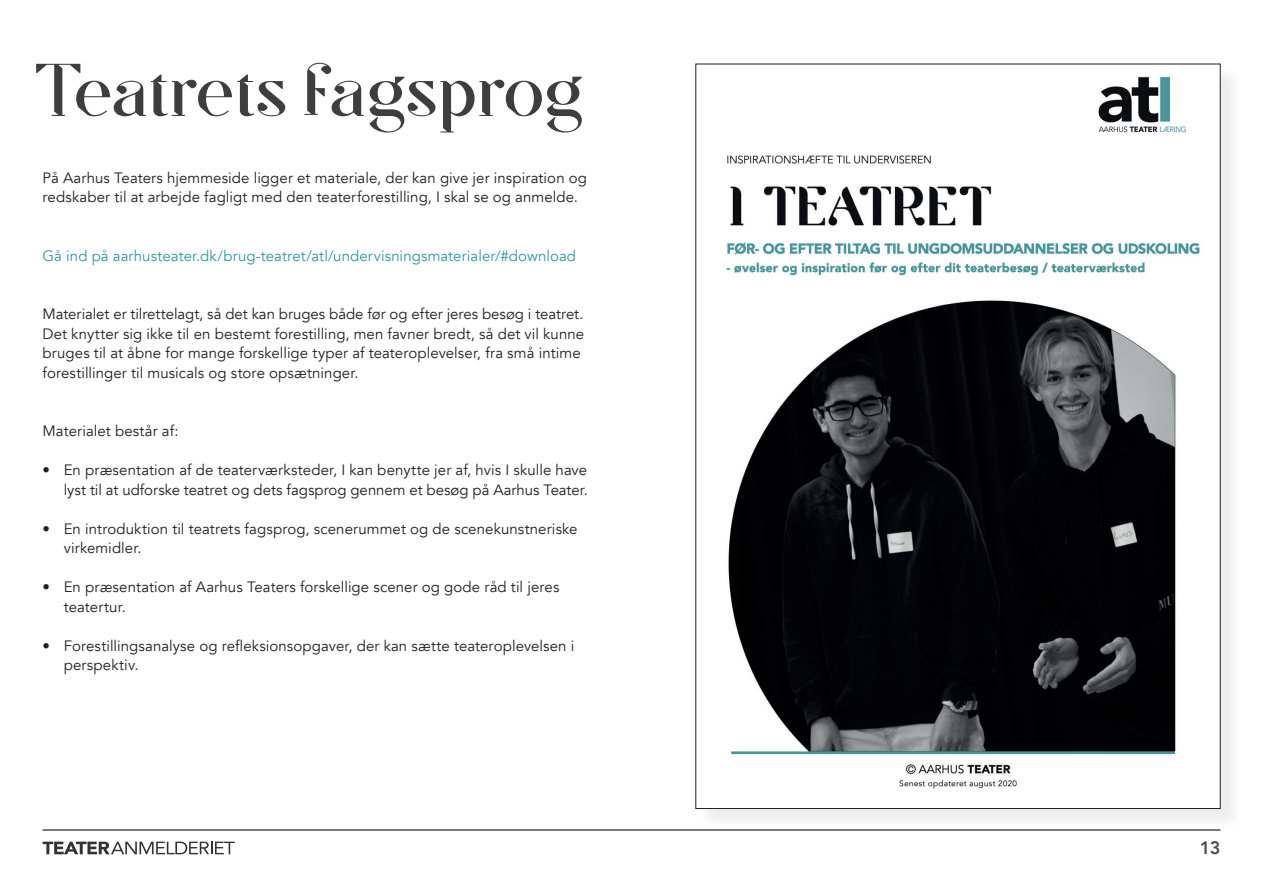
<style>
.page{position:relative;width:1263px;height:893px;background:#fff}
.page>*{position:absolute;margin:0;border:0;box-sizing:border-box;transform-origin:0 0}
.t1{font:70.5px "AT Gravis";color:#3e3e3f}
.t2{font:800 18px "Avenir LT Com";color:#231f20}
.t3{font:15px/19.5px "Avenir LT Com";letter-spacing:.005em;color:#231f20}
.t4{font:15px "Avenir LT Com";letter-spacing:.005em;color:#33989f}
</style>
<div class="page">
<svg style="left:43px;top:842px;width:192px;height:12px"></svg>
<hr style="left:43px;top:829px;width:1177px;height:2px;background:#231f20">
<div style="left:698px;top:66px;width:544px;height:764px;background:#231f20;opacity:.08"></div>
<img style="left:698px;top:66px;width:520px;height:741px">
<h1 class="t1" style="left:35px;top:41px;width:549px">Teatrets fagsprog</h1>
<p class="t3" style="left:43px;top:168px;width:546px">På Aarhus Teaters hjemmeside ligger et materiale, der kan give jer inspiration og redskaber til at arbejde fagligt med den teaterforestilling, I skal se og anmelde.</p>
<p class="t4" style="left:43px;top:247px;width:535px">Gå ind på aarhusteater.dk/brug-teatret/atl/undervisningsmaterialer/#download</p>
<p class="t3" style="left:43px;top:305px;width:543px">Materialet er tilrettelagt, så det kan bruges både før og efter jeres besøg i teatret.<br>Det knytter sig ikke til en bestemt forestilling, men favner bredt, så det vil kunne bruges til at åbne for mange forskellige typer af teateroplevelser, fra små intime forestillinger til musicals og store opsætninger.</p>
<p class="t3" style="left:43px;top:422px;width:137px">Materialet består af:</p>
<p class="t3" style="left:43px;top:461px;width:547px;text-align:right">• En præsentation af de teaterværksteder, I kan benytte jer af, hvis I skulle have lyst til at udforske teatret og dets fagsprog gennem et besøg på Aarhus Teater.</p>
<p class="t3" style="left:64px;top:519px;width:515px;text-indent:-21px">• En introduktion til teatrets fagsprog, scenerummet og de scenekunstneriske virkemidler.</p>
<p class="t3" style="left:64px;top:578px;width:497px;text-indent:-21px">• En præsentation af Aarhus Teaters forskellige scener og gode råd til jeres teatertur.</p>
<p class="t3" style="left:64px;top:636px;width:512px;text-indent:-21px">• Forestillingsanalyse og refleksionsopgaver, der kan sætte teateroplevelsen i perspektiv.</p>
<p class="t2" style="left:1199px;top:837px;width:23px">13</p>
</div>
